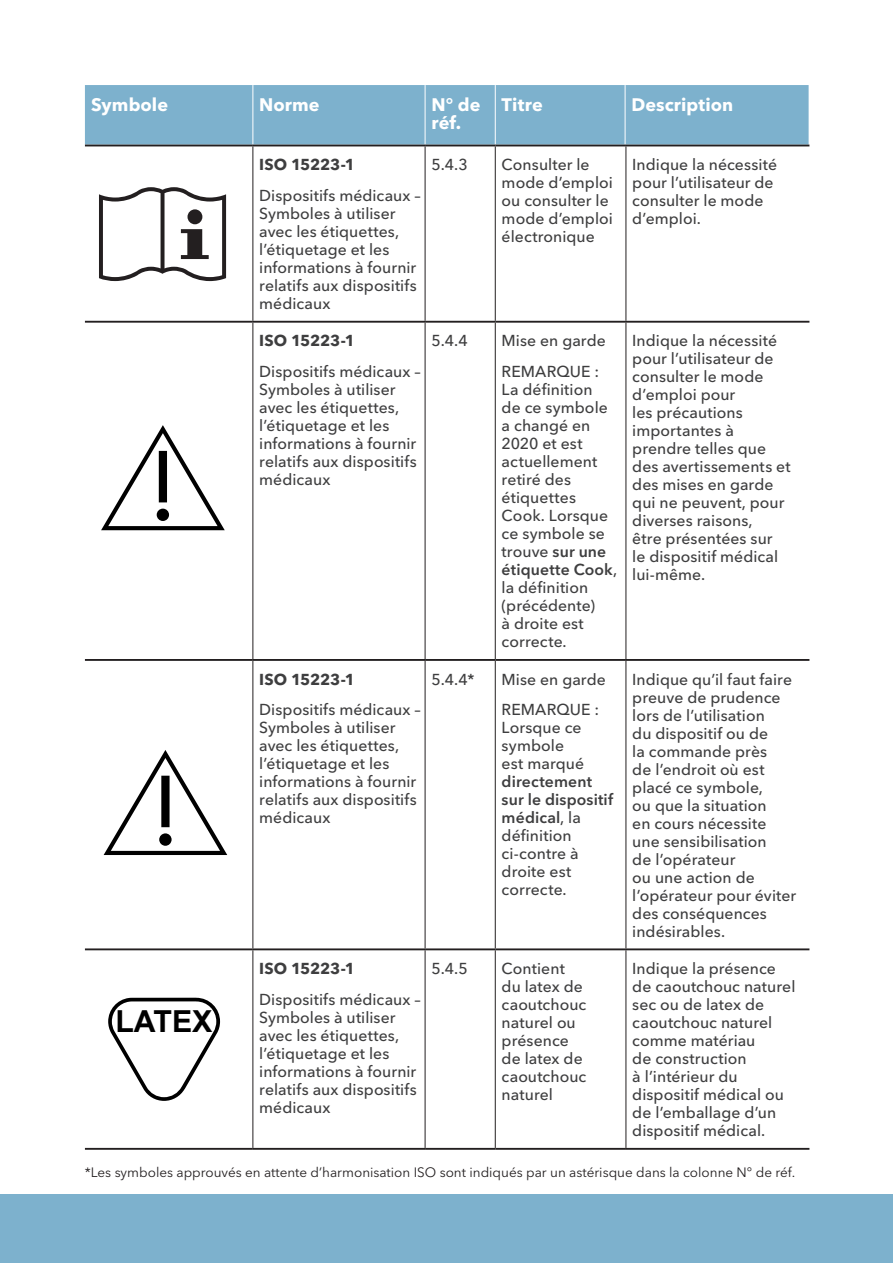
<style>
.page{position:relative;width:893px;height:1263px;background:#fff}
.page>*{position:absolute;margin:0;border:0;box-sizing:border-box;transform-origin:0 0}
.t1{font:700 30.3px "Arial";color:#000}
.t2{font:700 18px/18px "Avenir Next LT Pro";letter-spacing:.005em;color:#fff}
.Table_copy{font:500 15.75px/18px "Avenir Next LT Pro";letter-spacing:.005em;color:#3e3e3f}
.Table_copy-2{font:700 15.75px "Avenir Next LT Pro";letter-spacing:-.005em;color:#3e3e3f}
.IFU_TEXT{font:13.5px "Avenir Next LT Pro";color:#231f20}
.s1{font-weight:600}
</style>
<div class="page">
<div style="left:85px;top:85px;width:724px;height:60px;background:#7db1cd"></div>
<hr style="left:252px;top:85px;width:1px;height:60px;background:#fff">
<hr style="left:425px;top:85px;width:1px;height:60px;background:#fff">
<hr style="left:495px;top:85px;width:1px;height:60px;background:#fff">
<hr style="left:625px;top:85px;width:1px;height:60px;background:#fff">
<div style="left:0;top:1194px;width:893px;height:69px;background:#7db1cd"></div>
<hr style="left:252px;top:146px;width:1px;height:175px;background:#231f20">
<hr style="left:425px;top:146px;width:1px;height:175px;background:#231f20">
<hr style="left:495px;top:146px;width:1px;height:175px;background:#231f20">
<hr style="left:626px;top:146px;width:1px;height:175px;background:#231f20">
<hr style="left:252px;top:323px;width:1px;height:336px;background:#231f20">
<hr style="left:425px;top:323px;width:1px;height:336px;background:#231f20">
<hr style="left:495px;top:323px;width:1px;height:336px;background:#231f20">
<hr style="left:626px;top:323px;width:1px;height:336px;background:#231f20">
<hr style="left:252px;top:661px;width:1px;height:287px;background:#231f20">
<hr style="left:425px;top:661px;width:1px;height:287px;background:#231f20">
<hr style="left:495px;top:661px;width:1px;height:287px;background:#231f20">
<hr style="left:626px;top:661px;width:1px;height:287px;background:#231f20">
<hr style="left:252px;top:950px;width:1px;height:198px;background:#231f20">
<hr style="left:425px;top:950px;width:1px;height:198px;background:#231f20">
<hr style="left:495px;top:950px;width:1px;height:198px;background:#231f20">
<hr style="left:626px;top:950px;width:1px;height:198px;background:#231f20">
<hr style="left:85px;top:145px;width:168px;height:1px;background:#231f20">
<hr style="left:253px;top:145px;width:172px;height:1px;background:#231f20">
<hr style="left:425px;top:145px;width:70px;height:1px;background:#231f20">
<hr style="left:495px;top:145px;width:131px;height:1px;background:#231f20">
<hr style="left:626px;top:145px;width:183px;height:1px;background:#231f20">
<hr style="left:85px;top:321px;width:168px;height:2px;background:#231f20">
<hr style="left:253px;top:321px;width:172px;height:2px;background:#231f20">
<hr style="left:425px;top:321px;width:70px;height:2px;background:#231f20">
<hr style="left:495px;top:321px;width:131px;height:2px;background:#231f20">
<hr style="left:626px;top:321px;width:183px;height:2px;background:#231f20">
<hr style="left:85px;top:659px;width:168px;height:2px;background:#231f20">
<hr style="left:253px;top:659px;width:172px;height:2px;background:#231f20">
<hr style="left:425px;top:659px;width:70px;height:2px;background:#231f20">
<hr style="left:495px;top:659px;width:131px;height:2px;background:#231f20">
<hr style="left:626px;top:659px;width:183px;height:2px;background:#231f20">
<hr style="left:85px;top:948px;width:168px;height:2px;background:#231f20">
<hr style="left:253px;top:948px;width:172px;height:2px;background:#231f20">
<hr style="left:425px;top:948px;width:70px;height:2px;background:#231f20">
<hr style="left:495px;top:948px;width:131px;height:2px;background:#231f20">
<hr style="left:626px;top:948px;width:183px;height:2px;background:#231f20">
<hr style="left:85px;top:1148px;width:168px;height:2px;background:#231f20">
<hr style="left:253px;top:1148px;width:172px;height:2px;background:#231f20">
<hr style="left:425px;top:1148px;width:70px;height:2px;background:#231f20">
<hr style="left:495px;top:1148px;width:131px;height:2px;background:#231f20">
<hr style="left:626px;top:1148px;width:183px;height:2px;background:#231f20">
<svg style="left:101px;top:425px;width:124px;height:105px"></svg>
<svg style="left:108px;top:998px;width:112px;height:103px"></svg>
<svg style="left:104px;top:750px;width:123px;height:105px"></svg>
<svg style="left:99px;top:187px;width:127px;height:94px"></svg>
<p class="t2" style="left:91px;top:96px;width:78px">Symbole</p>
<p class="t2" style="left:259px;top:96px;width:62px">Norme</p>
<p class="t2" style="left:431px;top:96px;width:51px">N° de réf.</p>
<p class="t2" style="left:502px;top:96px;width:43px">Titre</p>
<p class="t2" style="left:631px;top:96px;width:103px">Description</p>
<p class="Table_copy-2" style="left:259px;top:155px;width:97px">ISO 15223-1</p>
<p class="Table_copy" style="left:259px;top:186px;width:163px">Dispositifs médicaux –<br>Symboles à utiliser avec les étiquettes, l’étiquetage et les informations à fournir relatifs aux dispositifs médicaux</p>
<p class="Table_copy" style="left:431px;top:156px;width:38px">5.4.3</p>
<p class="Table_copy" style="left:502px;top:156px;width:113px">Consulter le mode d’emploi ou consulter le mode d’emploi électronique</p>
<p class="Table_copy" style="left:632px;top:156px;width:146px">Indique la nécessité pour l’utilisateur de consulter le mode d’emploi.</p>
<p class="Table_copy-2" style="left:259px;top:331px;width:97px">ISO 15223-1</p>
<p class="Table_copy" style="left:259px;top:363px;width:163px">Dispositifs médicaux –<br>Symboles à utiliser avec les étiquettes, l’étiquetage et les informations à fournir relatifs aux dispositifs médicaux</p>
<p class="Table_copy-2" style="left:259px;top:669px;width:97px">ISO 15223-1</p>
<p class="Table_copy" style="left:259px;top:701px;width:163px">Dispositifs médicaux –<br>Symboles à utiliser avec les étiquettes, l’étiquetage et les informations à fournir relatifs aux dispositifs médicaux</p>
<p class="Table_copy" style="left:431px;top:332px;width:38px">5.4.4</p>
<p class="Table_copy" style="left:502px;top:332px;width:106px">Mise en garde</p>
<p class="Table_copy" style="left:502px;top:363px;width:117px">REMARQUE :<br>La définition<br>de ce symbole a changé en<br>2020 et est actuellement retiré des étiquettes<br>Cook. Lorsque ce symbole se trouve <span class="s1">sur une étiquette Cook</span>, la définition (précédente)<br>à droite est correcte.</p>
<p class="Table_copy" style="left:431px;top:670px;width:45px">5.4.4*</p>
<p class="Table_copy" style="left:502px;top:670px;width:106px">Mise en garde</p>
<p class="Table_copy" style="left:502px;top:701px;width:113px">REMARQUE :<br>Lorsque ce symbole<br>est marqué <span class="s1">directement sur le dispositif médical</span>, la définition ci-contre à droite est correcte.</p>
<p class="Table_copy" style="left:632px;top:332px;width:160px">Indique la nécessité pour l’utilisateur de consulter le mode d’emploi pour<br>les précautions importantes à prendre telles que des avertissements et des mises en garde qui ne peuvent, pour diverses raisons,<br>être présentées sur<br>le dispositif médical lui-même.</p>
<p class="Table_copy" style="left:632px;top:670px;width:165px">Indique qu’il faut faire preuve de prudence lors de l’utilisation<br>du dispositif ou de<br>la commande près<br>de l’endroit où est placé ce symbole,<br>ou que la situation<br>en cours nécessite une sensibilisation<br>de l’opérateur<br>ou une action de l’opérateur pour éviter des conséquences indésirables.</p>
<p class="Table_copy" style="left:431px;top:959px;width:38px">5.4.5</p>
<p class="Table_copy" style="left:502px;top:959px;width:86px">Contient du latex de caoutchouc naturel ou présence de latex de caoutchouc naturel</p>
<p class="Table_copy" style="left:632px;top:959px;width:165px">Indique la présence de caoutchouc naturel sec ou de latex de caoutchouc naturel comme matériau<br>de construction<br>à l’intérieur du dispositif médical ou de l’emballage d’un dispositif médical.</p>
<p class="IFU_TEXT" style="left:85px;top:1165px;width:712px">*Les symboles approuvés en attente d’harmonisation ISO sont indiqués par un astérisque dans la colonne N° de réf.</p>
<p class="Table_copy-2" style="left:259px;top:959px;width:97px">ISO 15223-1</p>
<p class="Table_copy" style="left:259px;top:990px;width:163px">Dispositifs médicaux –<br>Symboles à utiliser avec les étiquettes, l’étiquetage et les informations à fournir relatifs aux dispositifs médicaux</p>
<h1 class="t1" style="left:115px;top:1000px;width:99px">LATEX</h1>
</div>
